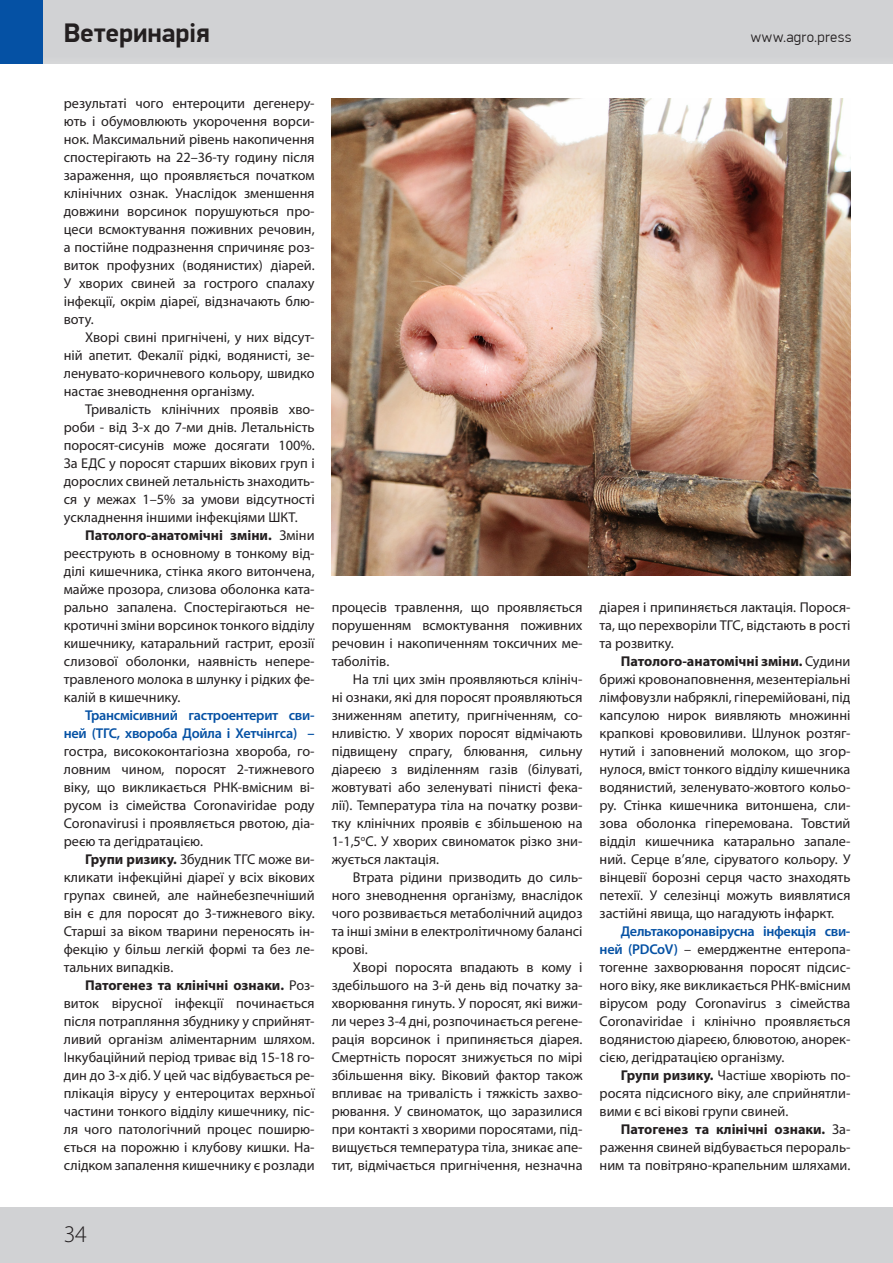
<style>
.page{position:relative;width:893px;height:1263px;background:#fff}
.page>*{position:absolute;margin:0;border:0;box-sizing:border-box;transform-origin:0 0}
.t1{font:700 27px "PF Din Display Pro";letter-spacing:-.01em;color:#231f20}
.t2{font:300 24px "Myriad Pro";color:#231f20}
.t3{font:300 15px "PF Din Display Pro";letter-spacing:.025em;color:#231f20}
.BODY_text{font:14.25px/18px "Myriad Pro";color:#231f20;text-align:justify}
.BODY_text-2{font:600 14.25px/18px "Myriad Pro";letter-spacing:-.02em;color:#0551a4;text-align:right}
.s1{font-weight:700}
.s2{font-weight:600;color:#0551a4}
</style>
<div class="page">
<div style="left:0;top:1208px;width:893px;height:55px;background:#d1d2d4"></div>
<div style="left:0;top:0;width:893px;height:64px;background:#d1d2d4"></div>
<div style="left:0;top:0;width:43px;height:64px;background:#0551a4"></div>
<img style="left:332px;top:98px;width:518px;height:477px">
<h1 class="t1" style="left:64px;top:17px;width:148px">Ветеринарія</h1>
<p class="t3" style="left:751px;top:28px;width:102px">www.agro.press</p>
<p class="BODY_text" style="left:64px;top:94px;width:252px">результаті чого ентероцити дегенеру&shy;ють і обумовлюють укорочення ворси&shy;нок. Максимальний рівень накопичення спостерігають на 22–36-ту годину після зараження, що проявляється початком клінічних ознак. Унаслідок зменшення довжини ворсинок порушуються про&shy;цеси всмоктування поживних речовин, а постійне подразнення спричиняє роз&shy;виток профузних (водянистих) діарей.<br>У хворих свиней за гострого спалаху інфекції, окрім діареї, відзначають блю&shy;воту.</p>
<p class="BODY_text" style="left:64px;top:328px;width:252px;text-indent:21px">Хворі свині пригнічені, у них відсут&shy;ній апетит. Фекалії рідкі, водянисті, зе&shy;ленувато-коричневого кольору, швидко настає зневоднення організму.</p>
<p class="BODY_text" style="left:64px;top:400px;width:252px;text-indent:21px">Тривалість клінічних проявів хво&shy;роби - від 3-х до 7-ми днів. Летальність поросят-сисунів може досягати 100%.<br>За ЕДС у поросят старших вікових груп і дорослих свиней летальність знаходить&shy;ся у межах 1–5% за умови відсутності ускладнення іншими інфекціями ШКТ.</p>
<p class="BODY_text" style="left:64px;top:526px;width:252px;text-indent:21px"><span class="s1">Патолого-анатомічні зміни.</span> Зміни реєструють в основному в тонкому від&shy;ділі кишечника, стінка якого витончена, майже прозора, слизова оболонка ката&shy;рально запалена. Спостерігаються не&shy;кротичні зміни ворсинок тонкого відділу кишечнику, катаральний гастрит, ерозії слизової оболонки, наявність непере&shy;травленого молока в шлунку і рідких фе&shy;калій в кишечнику.</p>
<p class="BODY_text-2" style="left:64px;top:706px;width:252px">Трансмісивний гастроентерит сви&shy;ней (ТГС, хвороба Дойла і Хетчінгса) –</p>
<p class="BODY_text" style="left:64px;top:742px;width:252px">гостра, висококонтагіозна хвороба, го&shy;ловним чином, поросят 2-тижневого віку, що викликається РНК-вмісним ві&shy;русом із сімейства Coronaviridae роду Coronavirusі і проявляється рвотою, діа&shy;реєю та дегідратацією.</p>
<p class="BODY_text" style="left:64px;top:850px;width:252px;text-indent:21px"><span class="s1">Групи ризику.</span> Збудник ТГС може ви&shy;кликати інфекційні діареї у всіх вікових групах свиней, але найнебезпечніший він є для поросят до 3-тижневого віку.<br>Старші за віком тварини переносять ін&shy;фекцію у більш легкій формі та без ле&shy;тальних випадків.</p>
<p class="BODY_text" style="left:64px;top:976px;width:252px;text-indent:21px"><span class="s1">Патогенез та клінічні ознаки.</span> Роз&shy;виток вірусної інфекції починається після потрапляння збуднику у сприйнят&shy;ливий організм аліментарним шляхом.<br>Інкубаційний період триває від 15-18 го&shy;дин до 3-х діб. У цей час відбувається ре&shy;плікація вірусу у ентероцитах верхньої частини тонкого відділу кишечнику, піс&shy;ля чого патологічний процес поширю&shy;ється на порожню і клубову кишки. На&shy;слідком запалення кишечнику є розлади</p>
<p class="BODY_text" style="left:332px;top:598px;width:252px">процесів травлення, що проявляється порушенням всмоктування поживних речовин і накопиченням токсичних ме&shy;таболітів.</p>
<p class="BODY_text" style="left:332px;top:670px;width:252px;text-indent:21px">На тлі цих змін проявляються клініч&shy;ні ознаки, які для поросят проявляються зниженням апетиту, пригніченням, со&shy;нливістю. У хворих поросят відмічають підвищену спрагу, блювання, сильну діареєю з виділенням газів (білуваті, жовтуваті або зеленуваті пінисті фека&shy;лії). Температура тіла на початку розви&shy;тку клінічних проявів є збільшеною на 1-1,5<sup>о</sup>С. У хворих свиноматок різко зни&shy;жується лактація.</p>
<p class="BODY_text" style="left:332px;top:868px;width:252px;text-indent:21px">Втрата рідини призводить до силь&shy;ного зневоднення організму, внаслідок чого розвивається метаболічний ацидоз та інші зміни в електролітичному балансі крові.</p>
<p class="BODY_text" style="left:332px;top:958px;width:252px;text-indent:21px">Хворі поросята впадають в кому і здебільшого на 3-й день від початку за&shy;хворювання гинуть. У поросят, які вижи&shy;ли через 3-4 дні, розпочинається регене&shy;рація ворсинок і припиняється діарея.<br>Смертність поросят знижується по мірі збільшення віку. Віковий фактор також впливає на тривалість і тяжкість захво&shy;рювання. У свиноматок, що заразилися при контакті з хворими поросятами, під&shy;вищується температура тіла, зникає апе&shy;тит, відмічається пригнічення, незначна</p>
<p class="BODY_text" style="left:600px;top:598px;width:252px">діарея і припиняється лактація. Порося&shy;та, що перехворіли ТГС, відстають в рості та розвитку.</p>
<p class="BODY_text" style="left:600px;top:652px;width:252px;text-indent:21px"><span class="s1">Патолого-анатомічні зміни.</span> Судини брижі кровонаповнення, мезентеріальні лімфовузли набряклі, гіперемійовані, під капсулою нирок виявляють множинні крапкові крововиливи. Шлунок розтяг&shy;нутий і заповнений молоком, що згор&shy;нулося, вміст тонкого відділу кишечника водянистий, зеленувато-жовтого кольо&shy;ру. Стінка кишечника витоншена, сли&shy;зова оболонка гіперемована. Товстий відділ кишечника катарально запале&shy;ний. Серце в’яле, сіруватого кольору. У вінцевії борозні серця часто знаходять петехії. У селезінці можуть виявлятися застійні явища, що нагадують інфаркт.</p>
<p class="BODY_text" style="left:600px;top:922px;width:252px;text-indent:21px"><span class="s2">Дельтакоронавірусна інфекція сви&shy;ней (РDCoV)</span> – емерджентне ентеропа&shy;тогенне захворювання поросят підсис&shy;ного віку, яке викликається РНК-вмісним вірусом роду Coronavirus з сімейства Coronaviridae і клінічно проявляється водянистою діареєю, блювотою, анорек&shy;сією, дегідратацією організму.</p>
<p class="BODY_text" style="left:600px;top:1066px;width:252px;text-indent:21px"><span class="s1">Групи ризику.</span> Частіше хворіють по&shy;росята підсисного віку, але сприйнятли&shy;вими є всі вікові групи свиней.</p>
<p class="BODY_text" style="left:600px;top:1120px;width:252px;text-indent:21px"><span class="s1">Патогенез та клінічні ознаки.</span> За&shy;раження свиней відбувається перораль&shy;ним та повітряно-крапельним шляхами.</p>
<p class="t2" style="left:64px;top:1219px;width:25px">34</p>
</div>
